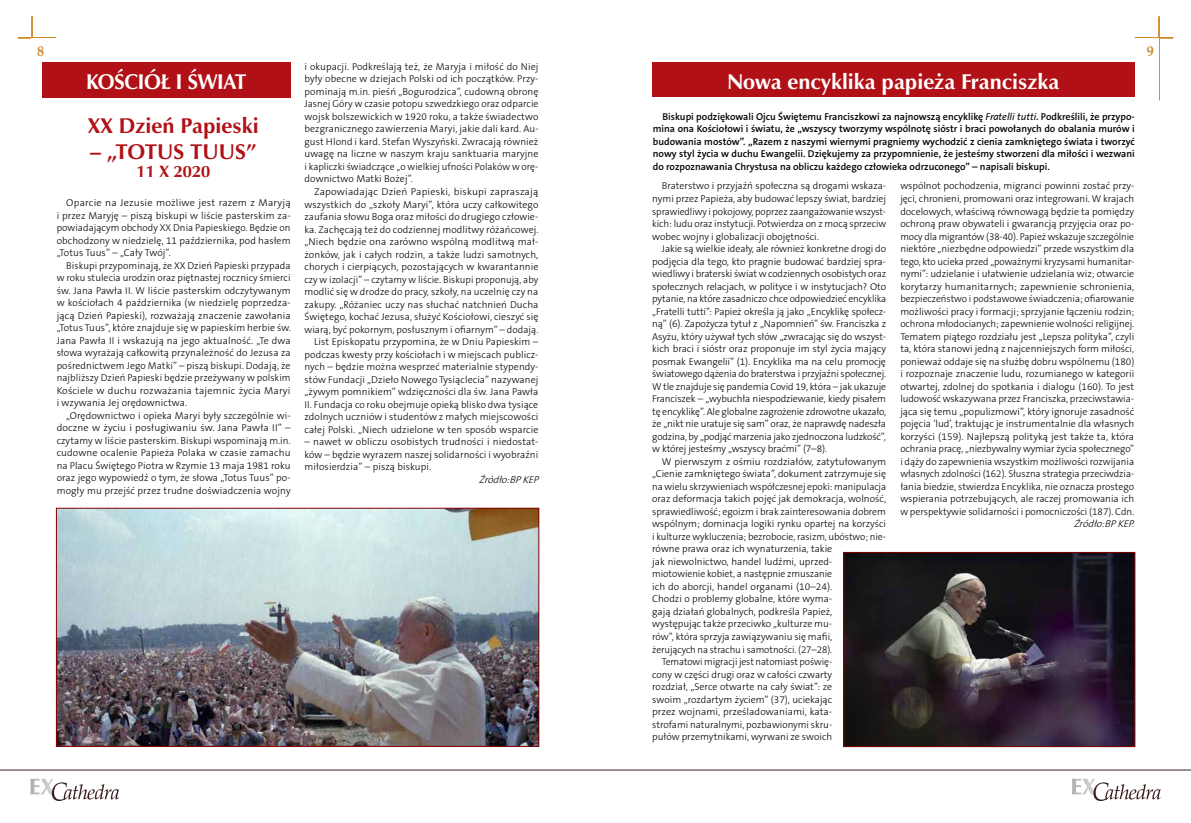
<style>
.page{position:relative;width:1191px;height:823px;background:#fff}
.page>*{position:absolute;margin:0;border:0;box-sizing:border-box;transform-origin:0 0}
.t1{font:700 22px "Zapf Humnst PL";color:#fff}
.t2{font:700 22px "Zapf Humnst PL";color:#b11116}
.t3{font:700 22px "Zapf Humnst PL";color:#fff;scale:.95 1}
.t4{font:700 17px "Zapf Humnst PL";color:#b11116}
.t5{font:700 14.3px "Zapf Calligr PL";color:#cf8b2d}
.t6{font:300 10px/12.5px "The Sans B Plus W3";color:#000;text-align:justify}
.t7{font:600 10px/12.5px "The Sans B Plus W6";color:#000;text-align:justify}
.t8{font:italic 300 10px "The Sans B Plus W3";color:#000}
.s1{font-family:"The Sans B Plus W5 Plain";font-weight:400;font-style:italic}
</style>
<div class="page">
<svg style="left:30px;top:778px;width:89px;height:22px"></svg>
<hr style="left:0;top:769px;width:1191px;height:1px;background:#3d2120">
<svg style="left:1072px;top:778px;width:88px;height:22px"></svg>
<hr style="left:32px;top:16px;width:1px;height:84px;background:#cf8b2d">
<hr style="left:18px;top:38px;width:38px;height:1px;background:#cf8b2d">
<div style="left:32px;top:38px;width:104px;height:130px;background:#fff"></div>
<hr style="left:1158px;top:16px;width:1px;height:84px;background:#cf8b2d">
<hr style="left:1134px;top:38px;width:39px;height:1px;background:#cf8b2d">
<div style="left:1054px;top:38px;width:105px;height:83px;background:#fff"></div>
<div style="left:42px;top:62px;width:248px;height:36px;background:#b11116"></div>
<img style="left:58px;top:509px;width:479px;height:235px">
<div style="left:56px;top:507px;width:483px;height:239px;border:1px solid #820000"></div>
<div style="left:652px;top:62px;width:482px;height:35px;background:#b11116"></div>
<img style="left:845px;top:554px;width:288px;height:190px">
<div style="left:843px;top:552px;width:292px;height:194px;border:1px solid #820000"></div>
<h3 class="t5" style="left:37px;top:42px;width:9px">8</h3>
<h3 class="t5" style="left:1146px;top:42px;width:9px">9</h3>
<h1 class="t3" style="left:86px;top:68px;width:170px">kościół i świat</h1>
<h1 class="t2" style="left:88px;top:113px;width:172px">XX Dzień Papieski</h1>
<h1 class="t2" style="left:90px;top:138px;width:40px">– „TOTUSTUUS</h1>
<h1 class="t2" style="left:246px;top:138px;width:12px">”</h1>
<h2 class="t4" style="left:137px;top:161px;width:75px">11 X 2020</h2>
<p class="t6" style="left:57px;top:196px;width:235px;text-indent:10px">Oparcie na Jezusie możliwe jest razem z Maryją i przez Maryję – piszą biskupi w liście pasterskim za&shy;powiadającym obchody XX Dnia Papieskiego. Będzie on obchodzony w niedzielę, 11 października, pod hasłem „Totus Tuus” – „Cały Twój”.</p>
<p class="t6" style="left:57px;top:259px;width:236px;text-indent:10px">Biskupi przypominają, że XX Dzień Papieski przypada w roku stulecia urodzin oraz piętnastej rocznicy śmierci św. Jana Pawła II. W liście pasterskim odczytywanym w kościołach 4 października (w niedzielę poprzedza&shy;jącą Dzień Papieski), rozważają znaczenie zawołania „Totus Tuus”, które znajduje się w papieskim herbie św.<br>Jana Pawła II i wskazują na jego aktualność. „Te dwa słowa wyrażają całkowitą przynależność do Jezusa za pośrednictwem Jego Matki” – piszą biskupi. Dodają, że najbliższy Dzień Papieski będzie przeżywany w polskim Kościele w duchu rozważania tajemnic życia Maryi i wzywania Jej orędownictwa.</p>
<p class="t6" style="left:57px;top:409px;width:235px;text-indent:10px">„Orędownictwo i opieka Maryi były szczególnie wi&shy;doczne w życiu i posługiwaniu św. Jana Pawła II” – czytamy w liście pasterskim. Biskupi wspominają m.in. cudowne ocalenie Papieża Polaka w czasie zamachu na Placu Świętego Piotra w Rzymie 13 maja 1981 roku oraz jego wypowiedź o tym, że słowa „Totus Tuus” po&shy;mogły mu przejść przez trudne doświadczenia wojny</p>
<p class="t6" style="left:304px;top:60px;width:235px">i okupacji. Podkreślają też, że Maryja i miłość do Niej były obecne w dziejach Polski od ich początków. Przy&shy;pominają m.in. pieśń „Bogurodzica”, cudowną obronę Jasnej Góry w czasie potopu szwedzkiego oraz odparcie wojsk bolszewickich w 1920 roku, a także świadectwo bezgranicznego zawierzenia Maryi, jakie dali kard. Au&shy;gust Hlond i kard. Stefan Wyszyński. Zwracają również uwagę na liczne w naszym kraju sanktuaria maryjne i kapliczki świadczące „o wielkiej ufności Polaków w orę&shy;downictwo Matki Bożej”.</p>
<p class="t6" style="left:304px;top:185px;width:236px;text-align:right">Zapowiadając Dzień Papieski, biskupi zapraszają wszystkich do „szkoły Maryi”, która uczy całkowitego zaufania słowu Boga oraz miłości do drugiego człowie&shy;ka. Zachęcają też do codziennej modlitwy różańcowej. „Niech będzie ona zarówno wspólną modlitwą mał&shy;żonków, jak i całych rodzin, a także ludzi samotnych, chorych i cierpiących, pozostających w kwarantannie czy w izolacji” – czytamy w liście. Biskupi proponują, aby modlić się w drodze do pracy, szkoły, na uczelnię czy na zakupy. „Różaniec uczy nas słuchać natchnień Ducha Świętego, kochać Jezusa, służyć Kościołowi, cieszyć się wiarą, być pokornym, posłusznym i ofiarnym” – dodają.<br>List Episkopatu przypomina, że w Dniu Papieskim – podczas kwesty przy kościołach i w miejscach publicz&shy;nych – będzie można wesprzeć materialnie stypendy&shy;stów Fundacji „Dzieło Nowego Tysiąclecia” nazywanej „żywym pomnikiem” wdzięczności dla św. Jana Pawła II. Fundacja co roku obejmuje opieką blisko dwa tysiące zdolnych uczniów i studentów z małych miejscowości całej Polski. „Niech udzielone w ten sposób wsparcie</p>
<p class="t6" style="left:304px;top:435px;width:235px">– nawet w obliczu osobistych trudności i niedostat&shy;ków – będzie wyrazem naszej solidarności i wyobraźni miłosierdzia” – piszą biskupi.</p>
<p class="t8" style="left:479px;top:472px;width:65px">Źródło:BPKEP</p>
<h1 class="t1" style="left:727px;top:68px;width:333px">Nowa encyklika papieża Franciszka</h1>
<p class="t7" style="left:653px;top:110px;width:483px;text-indent:10px">Biskupi podziękowali Ojcu Świętemu Franciszkowi za najnowszą encyklikę <span class="s1">Fratelli tutti</span>. Podkreślili, że przypo&shy;mina ona Kościołowi i światu, że „wszyscy tworzymy wspólnotę sióstr i braci powołanych do obalania murów i budowania mostów”. „Razem z naszymi wiernymi pragniemy wychodzić z cienia zamkniętego świata i tworzyć nowy styl życia w duchu Ewangelii. Dziękujemy za przypomnienie, że jesteśmy stworzeni dla miłości i wezwani do rozpoznawania Chrystusa na obliczu każdego człowieka odrzuconego” – napisali biskupi.</p>
<p class="t6" style="left:652px;top:180px;width:235px;text-indent:10px">Braterstwo i przyjaźń społeczna są drogami wskaza&shy;nymi przez Papieża, aby budować lepszy świat, bardziej sprawiedliwy i pokojowy, poprzez zaangażowanie wszyst&shy;kich: ludu oraz instytucji. Potwierdza on z mocą sprzeciw wobec wojny i globalizacji obojętności.</p>
<p class="t6" style="left:652px;top:242px;width:236px;text-indent:10px">Jakie są wielkie ideały, ale również konkretne drogi do podjęcia dla tego, kto pragnie budować bardziej spra&shy;wiedliwy i braterski świat w codziennych osobistych oraz społecznych relacjach, w polityce i w instytucjach? Oto pytanie, na które zasadniczo chce odpowiedzieć encyklika „Fratelli tutti”: Papież określa ją jako „Encyklikę społecz&shy;ną” (6). Zapożycza tytuł z „Napomnień” św. Franciszka z Asyżu, który używał tych słów „zwracając się do wszyst&shy;kich braci i sióstr oraz proponuje im styl życia mający posmak Ewangelii” (1). Encyklika ma na celu promocję światowego dążenia do braterstwa i przyjaźni społecznej.<br>W tle znajduje się pandemia Covid 19, która – jak ukazuje Franciszek – „wybuchła niespodziewanie, kiedy pisałem tę encyklikę”. Ale globalne zagrożenie zdrowotne ukazało, że „nikt nie uratuje się sam” oraz, że naprawdę nadeszła godzina, by „podjąć marzenia jako zjednoczona ludzkość”, w której jesteśmy „wszyscy braćmi” (7–8).</p>
<p class="t6" style="left:662px;top:455px;width:226px">W pierwszym z ośmiu rozdziałów, zatytułowanym</p>
<p class="t6" style="left:652px;top:467px;width:235px">„Cienie zamkniętego świata”, dokument zatrzymuje się</p>
<p class="t6" style="left:652px;top:480px;width:235px">na wielu skrzywieniach współczesnej epoki: manipulacja</p>
<p class="t6" style="left:652px;top:492px;width:235px">oraz deformacja takich pojęć jak demokracja, wolność,</p>
<p class="t6" style="left:652px;top:505px;width:235px">sprawiedliwość; egoizm i brak zainteresowania dobrem</p>
<p class="t6" style="left:652px;top:517px;width:235px">wspólnym; dominacja logiki rynku opartej na korzyści</p>
<p class="t6" style="left:652px;top:530px;width:235px">i kulturze wykluczenia; bezrobocie, rasizm, ubóstwo; nie-</p>
<p class="t6" style="left:652px;top:542px;width:181px">równe prawa oraz ich wynaturzenia, takie</p>
<p class="t6" style="left:652px;top:555px;width:181px">jak niewolnictwo, handel ludźmi, uprzed-</p>
<p class="t6" style="left:652px;top:567px;width:181px">miotowienie kobiet, a następnie zmuszanie</p>
<p class="t6" style="left:652px;top:580px;width:182px">ich do aborcji, handel organami (10–24).</p>
<p class="t6" style="left:652px;top:592px;width:181px">Chodzi o problemy globalne, które wyma-</p>
<p class="t6" style="left:652px;top:605px;width:181px">gają działań globalnych, podkreśla Papież,</p>
<p class="t6" style="left:652px;top:617px;width:181px">występując także przeciwko „kulturze mu-</p>
<p class="t6" style="left:652px;top:630px;width:182px">rów”, która sprzyja zawiązywaniu się mafii,</p>
<p class="t6" style="left:652px;top:642px;width:181px">żerujących na strachu i samotności. (27–28).</p>
<p class="t6" style="left:662px;top:655px;width:172px">Tematowi migracji jest natomiast poświę-</p>
<p class="t6" style="left:652px;top:667px;width:181px">cony w części drugi oraz w całości czwarty</p>
<p class="t6" style="left:652px;top:680px;width:181px">rozdział, „Serce otwarte na cały świat”: ze</p>
<p class="t6" style="left:652px;top:692px;width:181px">swoim „rozdartym życiem” (37), uciekając</p>
<p class="t6" style="left:652px;top:705px;width:181px">przez wojnami, prześladowaniami, kata-</p>
<p class="t6" style="left:652px;top:717px;width:181px">strofami naturalnymi, pozbawionymi skru-</p>
<p class="t6" style="left:652px;top:730px;width:181px">pułów przemytnikami, wyrwani ze swoich</p>
<p class="t6" style="left:900px;top:180px;width:236px">wspólnot pochodzenia, migranci powinni zostać przy&shy;jęci, chronieni, promowani oraz integrowani. W krajach docelowych, właściwą równowagą będzie ta pomiędzy ochroną praw obywateli i gwarancją przyjęcia oraz po&shy;mocy dla migrantów (38-40). Papież wskazuje szczególnie niektóre „niezbędne odpowiedzi” przede wszystkim dla tego, kto ucieka przed „poważnymi kryzysami humanitar&shy;nymi”: udzielanie i ułatwienie udzielania wiz; otwarcie korytarzy humanitarnych; zapewnienie schronienia, bezpieczeństwo i podstawowe świadczenia; ofiarowanie możliwości pracy i formacji; sprzyjanie łączeniu rodzin; ochrona młodocianych; zapewnienie wolności religijnej.<br>Tematem piątego rozdziału jest „Lepsza polityka”, czyli ta, która stanowi jedną z najcenniejszych form miłości, ponieważ oddaje się na służbę dobru wspólnemu (180) i rozpoznaje znaczenie ludu, rozumianego w kategorii otwartej, zdolnej do spotkania i dialogu (160). To jest ludowość wskazywana przez Franciszka, przeciwstawia&shy;jąca się temu „populizmowi”, który ignoruje zasadność pojęcia ‘lud’, traktując je instrumentalnie dla własnych korzyści (159). Najlepszą polityką jest także ta, która ochrania pracę, „niezbywalny wymiar życia społecznego” i dąży do zapewnienia wszystkim możliwości rozwijania własnych zdolności (162). Słuszna strategia przeciwdzia&shy;łania biedzie, stwierdza Encyklika, nie oznacza prostego wspierania potrzebujących, ale raczej promowania ich w perspektywie solidarności i pomocniczości (187). Cdn.</p>
<p class="t8" style="left:1073px;top:517px;width:65px">Źródło:BPKEP.</p>
</div>
